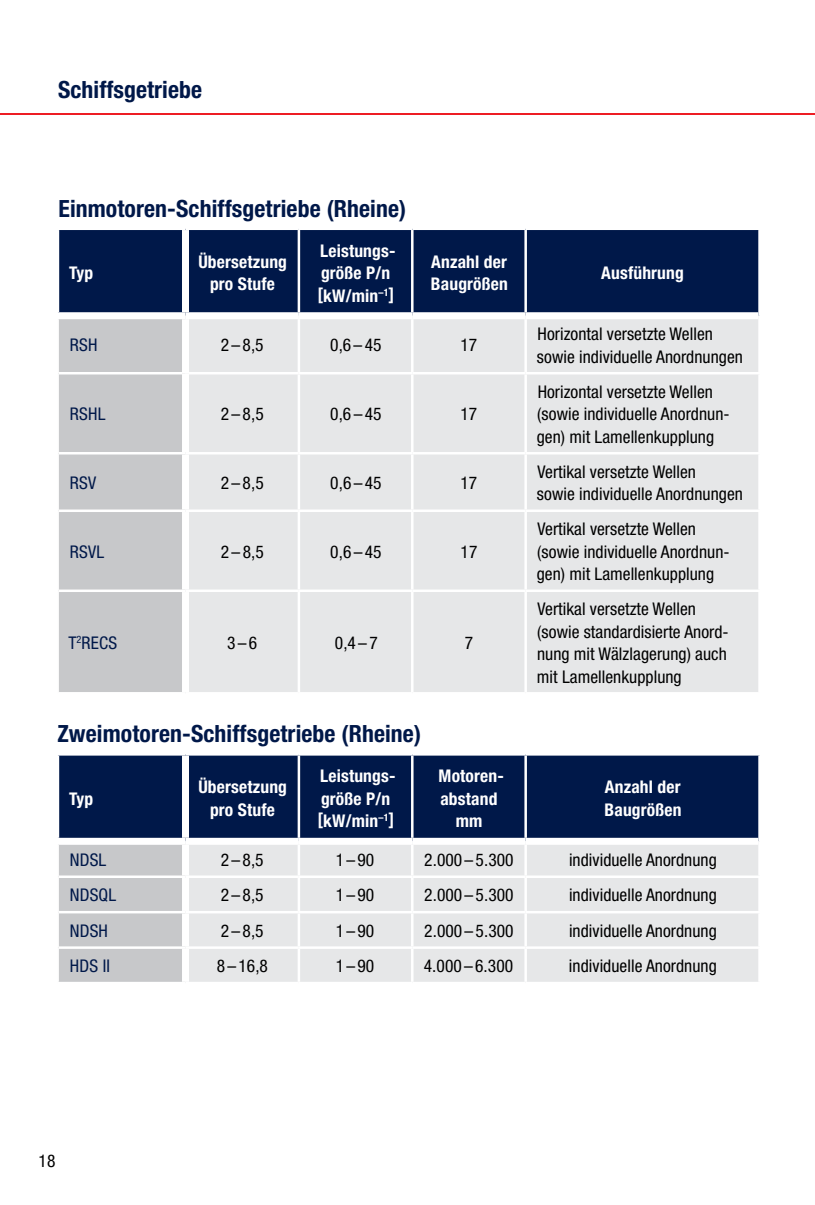
<style>
.page{position:relative;width:815px;height:1205px;background:#fff}
.page>*{position:absolute;margin:0;border:0;box-sizing:border-box;transform-origin:0 0}
.t1{font:700 condensed 23.75px "Helvetica Neue LT";letter-spacing:.005em;color:#001849}
.t2{font:condensed 17.5px/22.5px "Helvetica Neue LT";letter-spacing:.005em;color:#000}
.t3{font:700 condensed 17.5px/22.5px "Helvetica Neue LT";letter-spacing:.01em;color:#fff}
.t4{font:condensed 17.5px "Helvetica Neue LT";letter-spacing:.01em;color:#001849}
</style>
<div class="page">
<hr style="left:0;top:113px;width:815px;height:2px;background:#ed1d24">
<div style="left:59px;top:230px;width:699px;height:82px;background:#001849"></div>
<div style="left:59px;top:319px;width:123px;height:373px;background:#c7c8ca"></div>
<div style="left:189px;top:319px;width:569px;height:373px;background:#e6e7e8"></div>
<hr style="left:524px;top:319px;width:3px;height:53px;background:#fff">
<hr style="left:524px;top:374px;width:3px;height:78px;background:#fff">
<hr style="left:524px;top:454px;width:3px;height:55px;background:#fff">
<hr style="left:526px;top:509px;width:235px;height:3px;background:#fff">
<hr style="left:524px;top:512px;width:3px;height:77px;background:#fff">
<hr style="left:526px;top:589px;width:235px;height:3px;background:#fff">
<hr style="left:524px;top:592px;width:3px;height:100px;background:#fff">
<hr style="left:524px;top:230px;width:3px;height:82px;background:#fff">
<hr style="left:298px;top:230px;width:2px;height:82px;background:#fff">
<hr style="left:411px;top:230px;width:3px;height:82px;background:#fff">
<div style="left:182px;top:230px;width:7px;height:82px;background:#fff"></div>
<hr style="left:298px;top:319px;width:2px;height:53px;background:#fff">
<hr style="left:411px;top:319px;width:3px;height:53px;background:#fff">
<hr style="left:59px;top:372px;width:123px;height:2px;background:#fff">
<hr style="left:189px;top:372px;width:110px;height:2px;background:#fff">
<hr style="left:299px;top:372px;width:113px;height:2px;background:#fff">
<hr style="left:298px;top:374px;width:2px;height:78px;background:#fff">
<hr style="left:412px;top:372px;width:114px;height:2px;background:#fff">
<hr style="left:411px;top:374px;width:3px;height:78px;background:#fff">
<hr style="left:526px;top:372px;width:235px;height:2px;background:#fff">
<hr style="left:59px;top:452px;width:127px;height:2px;background:#fff">
<hr style="left:186px;top:452px;width:113px;height:2px;background:#fff">
<hr style="left:299px;top:452px;width:113px;height:2px;background:#fff">
<hr style="left:298px;top:454px;width:2px;height:55px;background:#fff">
<hr style="left:412px;top:452px;width:114px;height:2px;background:#fff">
<hr style="left:411px;top:454px;width:3px;height:55px;background:#fff">
<hr style="left:526px;top:452px;width:235px;height:2px;background:#fff">
<hr style="left:59px;top:509px;width:127px;height:3px;background:#fff">
<hr style="left:186px;top:509px;width:113px;height:3px;background:#fff">
<hr style="left:299px;top:509px;width:113px;height:3px;background:#fff">
<hr style="left:298px;top:512px;width:2px;height:77px;background:#fff">
<hr style="left:412px;top:509px;width:114px;height:3px;background:#fff">
<hr style="left:411px;top:512px;width:3px;height:77px;background:#fff">
<hr style="left:59px;top:589px;width:127px;height:3px;background:#fff">
<hr style="left:186px;top:589px;width:113px;height:3px;background:#fff">
<hr style="left:299px;top:589px;width:113px;height:3px;background:#fff">
<hr style="left:298px;top:592px;width:2px;height:100px;background:#fff">
<hr style="left:412px;top:589px;width:114px;height:3px;background:#fff">
<hr style="left:411px;top:592px;width:3px;height:100px;background:#fff">
<div style="left:59px;top:755px;width:699px;height:83px;background:#001849"></div>
<div style="left:59px;top:845px;width:123px;height:137px;background:#c7c8ca"></div>
<div style="left:189px;top:845px;width:569px;height:137px;background:#e6e7e8"></div>
<hr style="left:524px;top:845px;width:3px;height:30px;background:#fff">
<hr style="left:524px;top:878px;width:3px;height:33px;background:#fff">
<hr style="left:526px;top:911px;width:235px;height:2px;background:#fff">
<hr style="left:524px;top:913px;width:3px;height:33px;background:#fff">
<hr style="left:526px;top:946px;width:235px;height:3px;background:#fff">
<hr style="left:524px;top:949px;width:3px;height:33px;background:#fff">
<hr style="left:524px;top:755px;width:3px;height:83px;background:#fff">
<hr style="left:298px;top:755px;width:2px;height:83px;background:#fff">
<hr style="left:411px;top:755px;width:3px;height:83px;background:#fff">
<div style="left:182px;top:755px;width:7px;height:83px;background:#fff"></div>
<hr style="left:298px;top:845px;width:2px;height:30px;background:#fff">
<hr style="left:411px;top:845px;width:3px;height:30px;background:#fff">
<hr style="left:59px;top:875px;width:127px;height:3px;background:#fff">
<hr style="left:186px;top:875px;width:113px;height:3px;background:#fff">
<hr style="left:299px;top:875px;width:113px;height:3px;background:#fff">
<hr style="left:298px;top:878px;width:2px;height:33px;background:#fff">
<hr style="left:412px;top:875px;width:114px;height:3px;background:#fff">
<hr style="left:411px;top:878px;width:3px;height:33px;background:#fff">
<hr style="left:526px;top:875px;width:235px;height:3px;background:#fff">
<hr style="left:59px;top:911px;width:127px;height:2px;background:#fff">
<hr style="left:186px;top:911px;width:113px;height:2px;background:#fff">
<hr style="left:299px;top:911px;width:113px;height:2px;background:#fff">
<hr style="left:298px;top:913px;width:2px;height:33px;background:#fff">
<hr style="left:412px;top:911px;width:114px;height:2px;background:#fff">
<hr style="left:411px;top:913px;width:3px;height:33px;background:#fff">
<hr style="left:59px;top:946px;width:127px;height:3px;background:#fff">
<hr style="left:186px;top:946px;width:113px;height:3px;background:#fff">
<hr style="left:299px;top:946px;width:113px;height:3px;background:#fff">
<hr style="left:298px;top:949px;width:2px;height:33px;background:#fff">
<hr style="left:412px;top:946px;width:114px;height:3px;background:#fff">
<hr style="left:411px;top:949px;width:3px;height:33px;background:#fff">
<h1 class="t1" style="left:58px;top:75px;width:145px">Schiffsgetriebe</h1>
<h1 class="t1" style="left:58px;top:194px;width:349px">Einmotoren-Schiffsgetriebe (Rheine)</h1>
<p class="t3" style="left:69px;top:261px;width:26px">Typ</p>
<p class="t3" style="left:198px;top:250px;width:90px;text-align:center">Übersetzung pro Stufe</p>
<p class="t3" style="left:318px;top:239px;width:78px">Leistungs&shy;größe P/n [kW/min<sup>–1</sup>]</p>
<p class="t3" style="left:431px;top:250px;width:78px">Anzahl der<br>Baugrößen</p>
<p class="t3" style="left:601px;top:261px;width:84px">Ausführung</p>
<p class="t4" style="left:70px;top:335px;width:29px">RSH</p>
<p class="t2" style="left:221px;top:334px;width:44px">2–8,5</p>
<p class="t2" style="left:330px;top:334px;width:53px">0,6 – 45</p>
<p class="t2" style="left:460px;top:334px;width:18px">17</p>
<p class="t2" style="left:537px;top:323px;width:208px">Horizontal versetzte Wellen sowie individuelle Anordnungen</p>
<p class="t4" style="left:70px;top:404px;width:37px">RSHL</p>
<p class="t2" style="left:221px;top:403px;width:44px">2–8,5</p>
<p class="t2" style="left:330px;top:403px;width:53px">0,6 – 45</p>
<p class="t2" style="left:461px;top:403px;width:18px">17</p>
<p class="t2" style="left:537px;top:380px;width:195px">Horizontal versetzte Wellen (sowie individuelle Anordnun&shy;gen) mit Lamellenkupplung</p>
<p class="t4" style="left:70px;top:472px;width:28px">RSV</p>
<p class="t2" style="left:221px;top:471px;width:44px">2–8,5</p>
<p class="t2" style="left:330px;top:471px;width:53px">0,6 – 45</p>
<p class="t2" style="left:461px;top:471px;width:18px">17</p>
<p class="t2" style="left:537px;top:460px;width:208px">Vertikal versetzte Wellen<br>sowie individuelle Anordnungen</p>
<p class="t4" style="left:70px;top:541px;width:36px">RSVL</p>
<p class="t2" style="left:221px;top:540px;width:44px">2–8,5</p>
<p class="t2" style="left:330px;top:540px;width:53px">0,6 – 45</p>
<p class="t2" style="left:461px;top:540px;width:18px">17</p>
<p class="t4" style="left:68px;top:632px;width:50px">T<sup>2</sup>RECS</p>
<p class="t2" style="left:227px;top:631px;width:32px">3–6</p>
<p class="t2" style="left:335px;top:631px;width:44px">0,4–7</p>
<p class="t2" style="left:465px;top:631px;width:10px">7</p>
<h1 class="t1" style="left:57px;top:719px;width:365px">Zweimotoren-Schiffsgetriebe (Rheine)</h1>
<p class="t2" style="left:537px;top:518px;width:195px">Vertikal versetzte Wellen (sowie individuelle Anordnun&shy;gen) mit Lamellenkupplung</p>
<p class="t2" style="left:537px;top:597px;width:193px">Vertikal versetzte Wellen (sowie standardisierte Anord&shy;nung mit Wälzlagerung) auch mit Lamellenkupplung</p>
<p class="t3" style="left:69px;top:787px;width:26px">Typ</p>
<p class="t3" style="left:198px;top:775px;width:90px;text-align:center">Übersetzung pro Stufe</p>
<p class="t3" style="left:318px;top:764px;width:78px">Leistungs&shy;größe P/n [kW/min<sup>–1</sup>]</p>
<p class="t3" style="left:439px;top:764px;width:65px;text-align:center">Motoren&shy;abstand mm</p>
<p class="t3" style="left:605px;top:776px;width:78px">Anzahl der<br>Baugrößen</p>
<p class="t4" style="left:70px;top:849px;width:38px">NDSL</p>
<p class="t2" style="left:221px;top:848px;width:44px">2–8,5</p>
<p class="t2" style="left:336px;top:848px;width:40px">1–90</p>
<p class="t2" style="left:424px;top:848px;width:91px">2.000 – 5.300</p>
<p class="t2" style="left:569px;top:848px;width:149px">individuelle Anordnung</p>
<p class="t4" style="left:70px;top:885px;width:48px">NDSQL</p>
<p class="t2" style="left:221px;top:884px;width:44px">2–8,5</p>
<p class="t2" style="left:336px;top:884px;width:40px">1–90</p>
<p class="t2" style="left:424px;top:884px;width:91px">2.000 – 5.300</p>
<p class="t2" style="left:569px;top:884px;width:149px">individuelle Anordnung</p>
<p class="t4" style="left:70px;top:920px;width:40px">NDSH</p>
<p class="t2" style="left:221px;top:919px;width:44px">2–8,5</p>
<p class="t2" style="left:336px;top:919px;width:40px">1–90</p>
<p class="t2" style="left:424px;top:919px;width:91px">2.000 – 5.300</p>
<p class="t2" style="left:569px;top:919px;width:149px">individuelle Anordnung</p>
<p class="t4" style="left:70px;top:956px;width:42px">HDS II</p>
<p class="t2" style="left:217px;top:955px;width:53px">8 – 16,8</p>
<p class="t2" style="left:336px;top:955px;width:40px">1–90</p>
<p class="t2" style="left:424px;top:955px;width:91px">4.000 – 6.300</p>
<p class="t2" style="left:569px;top:955px;width:149px">individuelle Anordnung</p>
<p class="t2" style="left:39px;top:1149px;width:18px">18</p>
</div>
